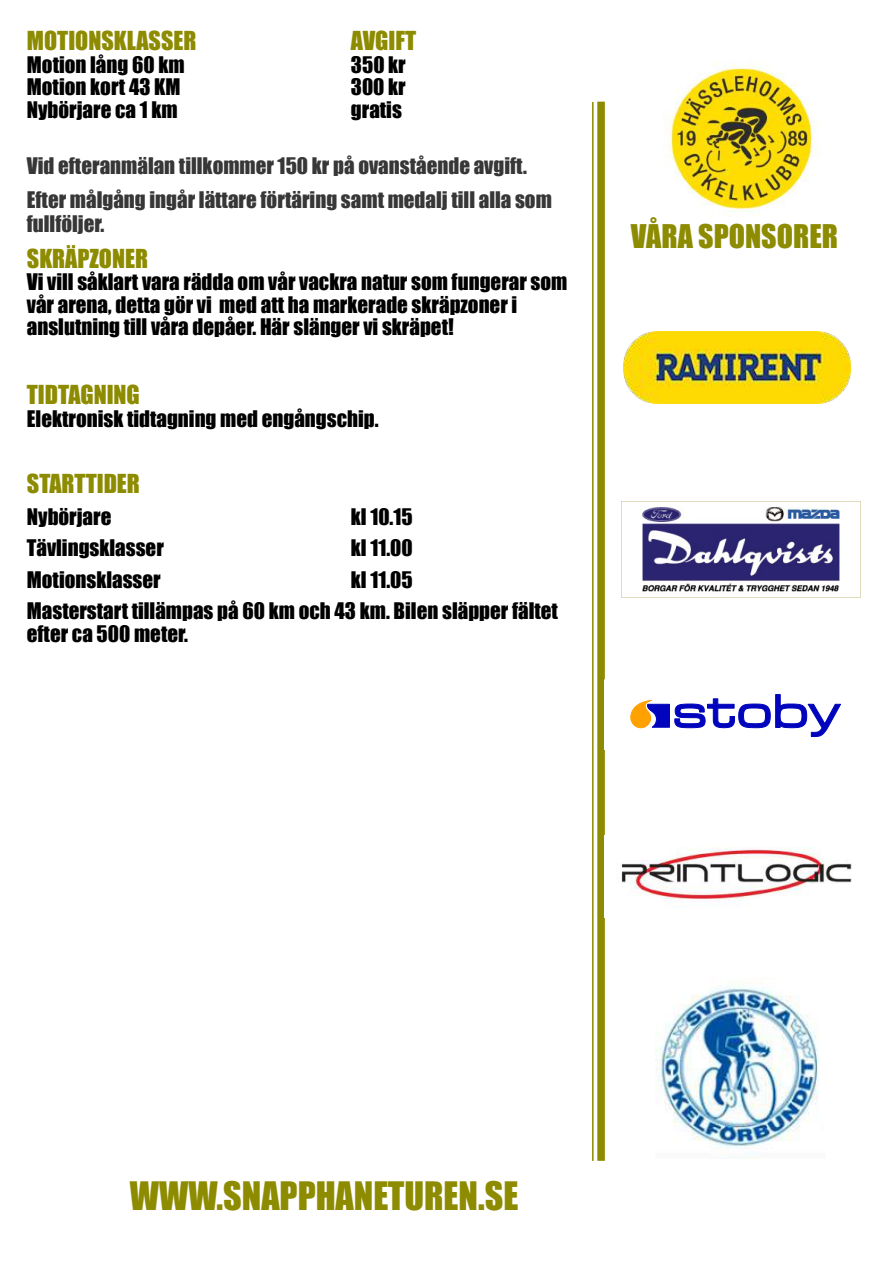
<style>
.page{position:relative;width:893px;height:1263px;background:#fff}
.page>*{position:absolute;margin:0;border:0;box-sizing:border-box;transform-origin:0 0}
.t1{font:36px "Impact";color:#8d8b00}
.t2{font:30px "Impact";color:#8d8b00}
.t3{font:24px "Impact";color:#8d8b00}
.t4{font:21px/22.5px "Impact";color:#000}
.t5{font:21px/33.2px "Impact";color:#373737}
</style>
<div class="page">
<div style="left:597px;top:102px;width:8px;height:1059px;background:#8d8b00"></div>
<hr style="left:592px;top:102px;width:1px;height:1059px;background:#8d8b00">
<img style="left:665px;top:63px;width:154px;height:153px">
<img style="left:622px;top:507px;width:238px;height:91px">
<svg style="left:630px;top:694px;width:211px;height:43px"></svg>
<img style="left:655px;top:986px;width:164px;height:169px">
<img style="left:621px;top:847px;width:231px;height:61px">
<img style="left:624px;top:331px;width:227px;height:72px">
<p class="t3" style="left:27px;top:22px;width:171px">MOTIONSKLASSER</p>
<p class="t3" style="left:351px;top:22px;width:67px">AVGIFT</p>
<p class="t4" style="left:27px;top:53px;width:159px">Motion lång 60 km</p>
<p class="t4" style="left:351px;top:53px;width:56px">350 kr</p>
<p class="t4" style="left:27px;top:75px;width:155px">Motion kort 43 KM</p>
<p class="t4" style="left:351px;top:75px;width:56px">300 kr</p>
<p class="t4" style="left:27px;top:98px;width:152px">Nybörjare ca 1 km</p>
<p class="t4" style="left:351px;top:98px;width:52px">gratis</p>
<p class="t5" style="left:27px;top:149px;width:526px">Vid efteranmälan tillkommer 150 kr på ovanstående avgift.<br>Efter målgång ingår lättare förtäring samt medalj till alla som</p>
<p class="t5" style="left:27px;top:206px;width:79px">fullföljer.</p>
<p class="t3" style="left:27px;top:239px;width:123px">SKRÄPZONER</p>
<p class="t4" style="left:27px;top:270px;width:542px">Vi vill såklart vara rädda om vår vackra natur som fungerar som vår arena, detta gör vi med att ha markerade skräpzoner i anslutning till våra depåer. Här slänger vi skräpet!</p>
<p class="t3" style="left:27px;top:376px;width:114px">TIDTAGNING</p>
<p class="t4" style="left:27px;top:407px;width:353px">Elektronisk tidtagning med engångschip.</p>
<p class="t3" style="left:27px;top:465px;width:114px">STARTTIDER</p>
<p class="t4" style="left:27px;top:505px;width:86px">Nybörjare</p>
<p class="t4" style="left:351px;top:505px;width:63px">kl 10.15</p>
<p class="t4" style="left:27px;top:536px;width:138px">Tävlingsklasser</p>
<p class="t4" style="left:351px;top:536px;width:63px">kl 11.00</p>
<p class="t4" style="left:27px;top:568px;width:135px">Motionsklasser</p>
<p class="t4" style="left:27px;top:563px;width:533px;line-height:31.5px;text-indent:324px">kl 11.05<br>Masterstart tillämpas på 60 km och 43 km. Bilen släpper fältet</p>
<p class="t4" style="left:27px;top:622px;width:163px">efter ca 500 meter.</p>
<h2 class="t2" style="left:631px;top:213px;width:208px">VÅRA SPONSORER</h2>
<h1 class="t1" style="left:130px;top:1168px;width:390px">WWW.SNAPPHANETUREN.SE</h1>
</div>
